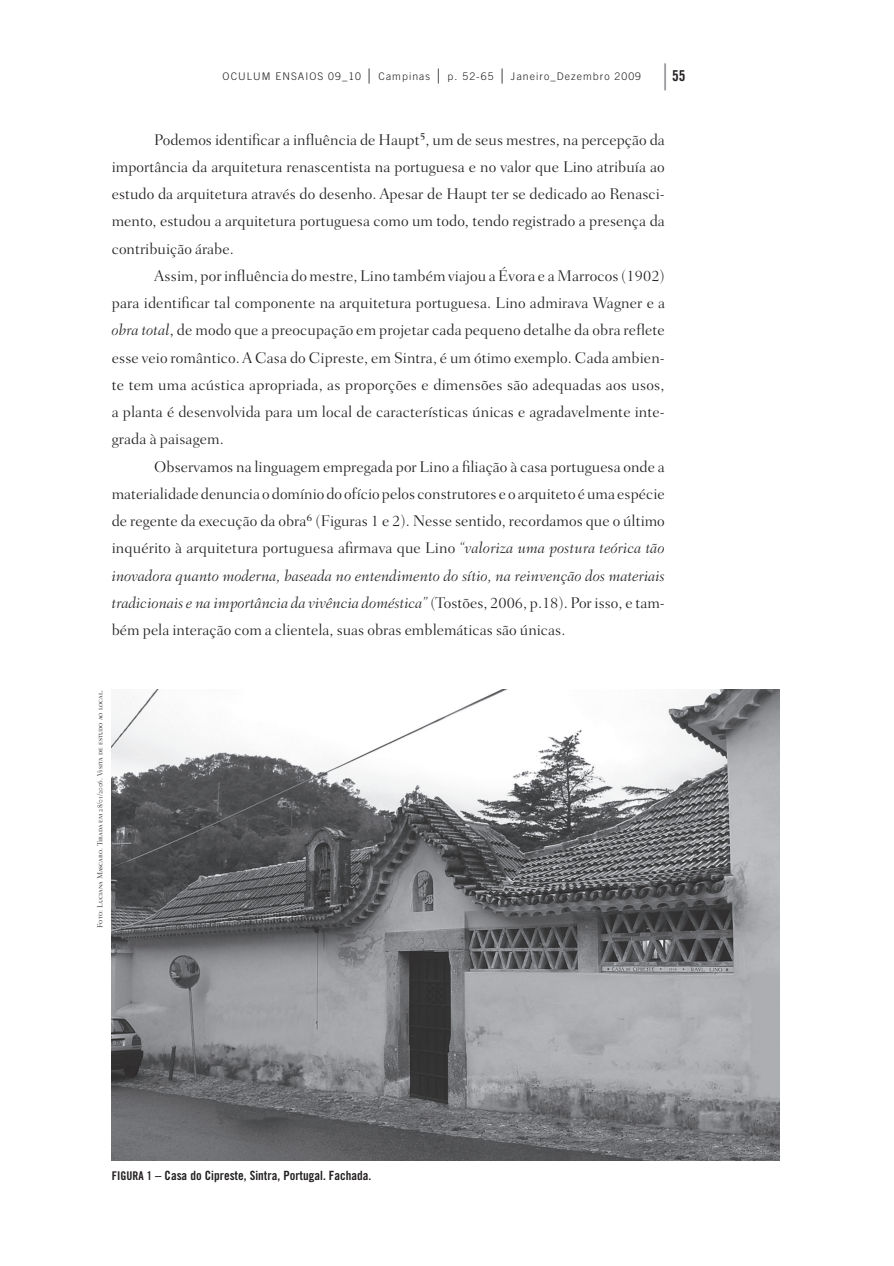
<style>
.page{position:relative;width:894px;height:1266px;background:#fff}
.page>*{position:absolute;margin:0;border:0;box-sizing:border-box;transform-origin:0 0}
.t1{font:300 15.75px/27.3px "Fairfield LH";color:#231f20;text-align:justify}
.t2{font:15px "Trade Gothic Bold Cond Twenty";color:#231f20}
.t3{font:12.75px "Trade Gothic Bold Cond Twenty";color:#231f20}
.t4{font:12px "Trade Gothic Bold Cond Twenty";color:#231f20}
.t5{font:300 10.5px "Trade Gothic";letter-spacing:.1em;color:#231f20}
.t6{font:7.5px "Fairfield LH Light SC";color:#231f20}
.s1{font-family:"Apple Garamond";font-size:15px}
.s2{font-family:"Apple Garamond";font-weight:300;font-size:27px;color:#808285}
.s3{font-style:italic}
.s4{font-size:12px}
</style>
<div class="page">
<img style="left:112px;top:689px;width:667px;height:471px">
<p class="t5" style="left:222px;top:70px;width:420px">OCULUM ENSAIOS 09_10 <span class="s1">|</span> Campinas <span class="s1">|</span> p. 52-65 <span class="s1">|</span> Janeiro_Dezembro 2009</p>
<p class="t2" style="left:658px;top:67px;width:28px"><span class="s2">|</span>55</p>
<p class="t1" style="left:112px;top:126px;width:554px;text-indent:43px">Podemos identificar a influência de Haupt<sup>5</sup>, um de seus mestres, na percepção da importância da arquitetura renascentista na portuguesa e no valor que Lino atribuía ao estudo da arquitetura através do desenho. Apesar de Haupt ter se dedicado ao Renasci‑ mento, estudou a arquitetura portuguesa como um todo, tendo registrado a presença da contribuição árabe.</p>
<p class="t1" style="left:112px;top:262px;width:555px;text-indent:43px">Assim, por influência do mestre, Lino também viajou a Évora e a Marrocos (1902) para identificar tal componente na arquitetura portuguesa. Lino admirava Wagner e a <span class="s3">obra total</span>, de modo que a preocupação em projetar cada pequeno detalhe da obra reflete esse veio romântico. A Casa do Cipreste, em Sintra, é um ótimo exemplo. Cada ambien‑ te tem uma acústica apropriada, as proporções e dimensões são adequadas aos usos, a planta é desenvolvida para um local de características únicas e agradavelmente inte‑ grada à paisagem.</p>
<p class="t1" style="left:112px;top:453px;width:554px;text-indent:43px">Observamos na linguagem empregada por Lino a filiação à casa portuguesa onde a materialidade denuncia o domínio do ofício pelos construtores e o arquiteto é uma espécie de regente da execução da obra<sup>6</sup> (Figuras 1 e 2). Nesse sentido, recordamos que o último inquérito à arquitetura portuguesa afirmava que Lino <span class="s3">“valoriza uma postura teórica tão inovadora quanto moderna, baseada no entendimento do sítio, na reinvenção dos materiais tradicionais e na importância da vivência doméstica”</span> (Tostões, 2006, p.18). Por isso, e tam‑ bém pela interação com a clientela, suas obras emblemáticas são únicas.</p>
<p class="t6" style="left:96px;top:927px;width:239px;rotate:-90deg">Foto: Luciana Mascaro. Tirada em 28/01/2006. Visita de estudo ao local.</p>
<p class="t4" style="left:112px;top:1168px;width:12px">Figura</p>
<p class="t3" style="left:147px;top:1167px;width:226px"><span class="s4">1</span> – Casa do Cipreste, Sintra, Portugal. Fachada.</p>
</div>
